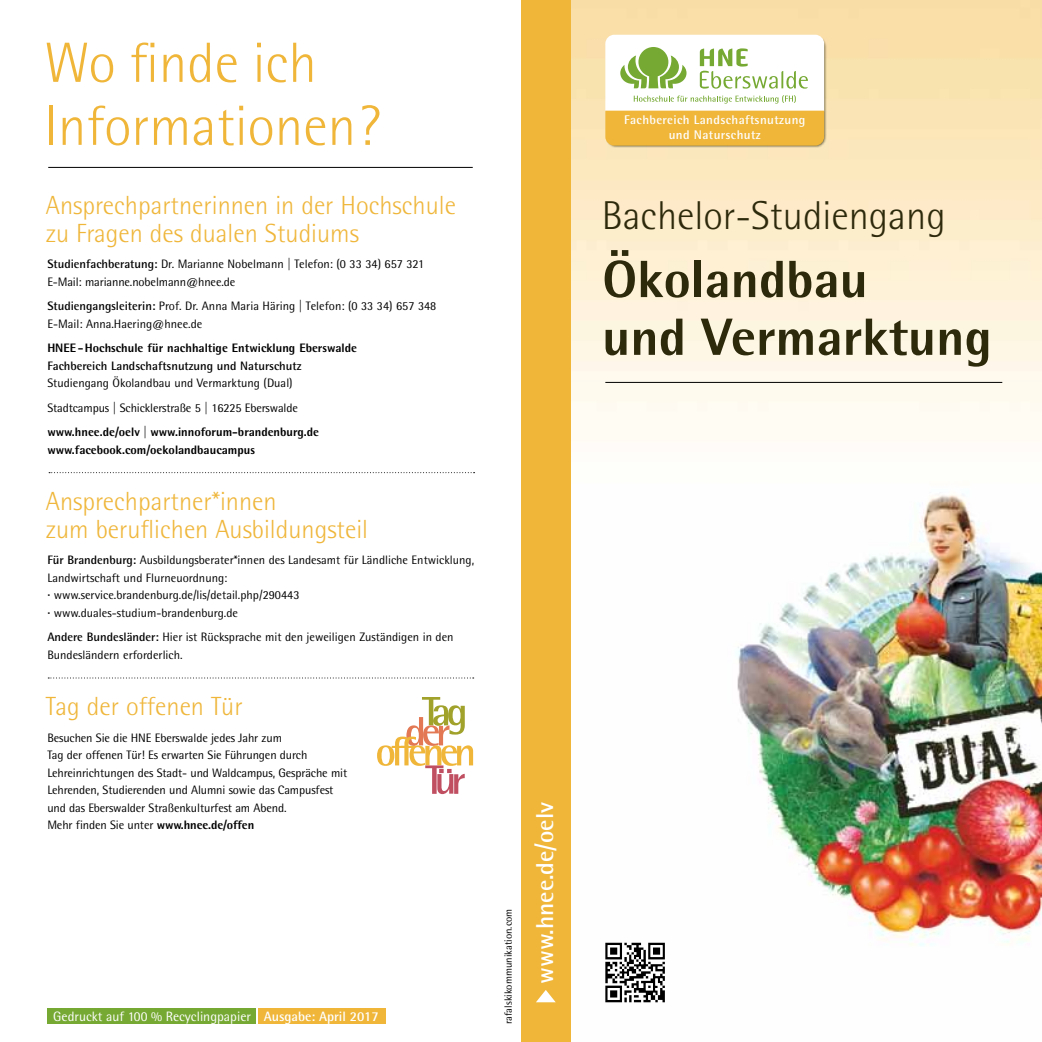
<style>
.page{position:relative;width:1042px;height:1042px;background:#fff}
.page>*{position:absolute;margin:0;border:0;box-sizing:border-box;transform-origin:0 0}
.t1{font:300 56.7px/63px "Agfa Rotis Semisans";color:#efb63a}
.t2{font:800 52.5px/57.8px "Agfa Rotis Semisans";color:#2d290b}
.t3{font:300 40.25px "Agfa Rotis Semisans";color:#2d290b}
.t4{font:300 26.25px/28px "Agfa Rotis Semisans";color:#efb63a}
.t5{font:700 24.5px "Agfa Rotis Semisans";color:#fff}
.t6{font:13.65px "Agfa Rotis Semisans";color:#fff}
.t7{font:700 13.65px "Agfa Rotis Semisans";color:#fff}
.t8{font:700 12.6px/15px "Agfa Rotis Semisans";letter-spacing:.03em;color:#fff;text-align:center}
.t9{font:12.25px/17.5px "Agfa Rotis Semisans";color:#000}
.t10{font:800 12.25px "Agfa Rotis Semisans";color:#000}
.t11{font:700 12.25px "Agfa Rotis Semisans";color:#000}
.t12{font:10.5px "Agfa Rotis Semisans";color:#000}
.s1{font-weight:700}
.s2{font-weight:800}
</style>
<div class="page">
<img style="left:570px;top:0;width:472px;height:1042px">
<div style="left:258px;top:1008px;width:127px;height:16px;background:#efb63a"></div>
<hr style="left:48px;top:167px;width:425px;height:1px;background:#000">
<svg style="left:48px;top:677px;width:426px;height:1px"></svg>
<svg style="left:377px;top:697px;width:96px;height:97px"></svg>
<div style="left:47px;top:1008px;width:209px;height:16px;background:#76a933"></div>
<div style="left:521px;top:0;width:49px;height:1042px;background:#efb63a"></div>
<svg style="left:605px;top:35px;width:219px;height:111px"></svg>
<hr style="left:605px;top:382px;width:397px;height:1px;background:#000">
<svg style="left:536px;top:990px;width:20px;height:12px"></svg>
<svg style="left:605px;top:943px;width:60px;height:59px"></svg>
<svg style="left:49px;top:472px;width:425px;height:1px"></svg>
<h1 class="t1" style="left:44px;top:31px;width:338px">Wo finde ich<br>Informationen?</h1>
<h3 class="t4" style="left:46px;top:191px;width:412px">Ansprechpartnerinnen in der Hochschule zu Fragen des dualen Studiums</h3>
<p class="t9" style="left:47px;top:255px;width:379px"><span class="s1">Studienfachberatung:</span> Dr. Marianne Nobelmann | Telefon: (0 33 34) 657 321<br>E-Mail: marianne.nobelmann@hnee.de</p>
<p class="t9" style="left:47px;top:297px;width:391px"><span class="s1">Studiengangsleiterin:</span> Prof. Dr. Anna Maria Häring | Telefon: (0 33 34) 657 348<br>E-Mail: Anna.Haering@hnee.de</p>
<p class="t10" style="left:47px;top:340px;width:311px">HNEE-Hochschule für nachhaltige Entwicklung Eberswalde</p>
<p class="t11" style="left:47px;top:358px;width:256px">Fachbereich Landschaftsnutzung und Naturschutz</p>
<p class="t9" style="left:47px;top:371px;width:273px;line-height:24.5px">Studiengang Ökolandbau und Vermarktung (Dual)<br>Stadtcampus | Schicklerstraße 5 | 16225 Eberswalde <span class="s2">www.hnee.de/oelv</span> | <span class="s2">www.innoforum-brandenburg.de</span></p>
<p class="t10" style="left:47px;top:442px;width:209px">www.facebook.com/oekolandbaucampus</p>
<h3 class="t4" style="left:46px;top:487px;width:324px">Ansprechpartner*innen<br>zum beruflichen Ausbildungsteil</h3>
<p class="t9" style="left:47px;top:551px;width:428px"><span class="s1">Für Brandenburg:</span> Ausbildungsberater*innen des Landesamt für Ländliche Entwicklung, Landwirtschaft und Flurneuordnung:<br><span class="s2">·</span> www.service.brandenburg.de/lis/detail.php/290443<br><span class="s2">·</span> www.duales-studium-brandenburg.de</p>
<p class="t9" style="left:47px;top:628px;width:408px"><span class="s1">Andere Bundesländer:</span> Hier ist Rücksprache mit den jeweiligen Zuständigen in den<br>Bundesländern erforderlich.</p>
<h3 class="t4" style="left:46px;top:692px;width:198px">Tag der offenen Tür</h3>
<p class="t9" style="left:47px;top:728px;width:301px">Besuchen Sie die HNE Eberswalde jedes Jahr zum<br>Tag der offenen Tür! Es erwarten Sie Führungen durch Lehreinrichtungen des Stadt- und Waldcampus, Gespräche mit Lehrenden, Studierenden und Alumni sowie das Campusfest und das Eberswalder Straßenkulturfest am Abend.<br>Mehr finden Sie unter <span class="s2">www.hnee.de/offen</span></p>
<p class="t6" style="left:53px;top:1008px;width:199px">Gedruckt auf 100 % Recyclingpapier</p>
<p class="t7" style="left:264px;top:1007px;width:116px">Ausgabe: April 2017</p>
<p class="t12" style="left:502px;top:1024px;width:117px;rotate:-90deg">rafalskikommunikation.com</p>
<h3 class="t5" style="left:530px;top:983px;width:183px;rotate:-90deg">www.hnee.de/oelv</h3>
<p class="t8" style="left:624px;top:112px;width:183px">Fachbereich Landschaftsnutzung und Naturschutz</p>
<h3 class="t3" style="left:602px;top:193px;width:345px">Bachelor-Studiengang</h3>
<h2 class="t2" style="left:602px;top:249px;width:391px">Ökolandbau<br>und Vermarktung</h2>
</div>
